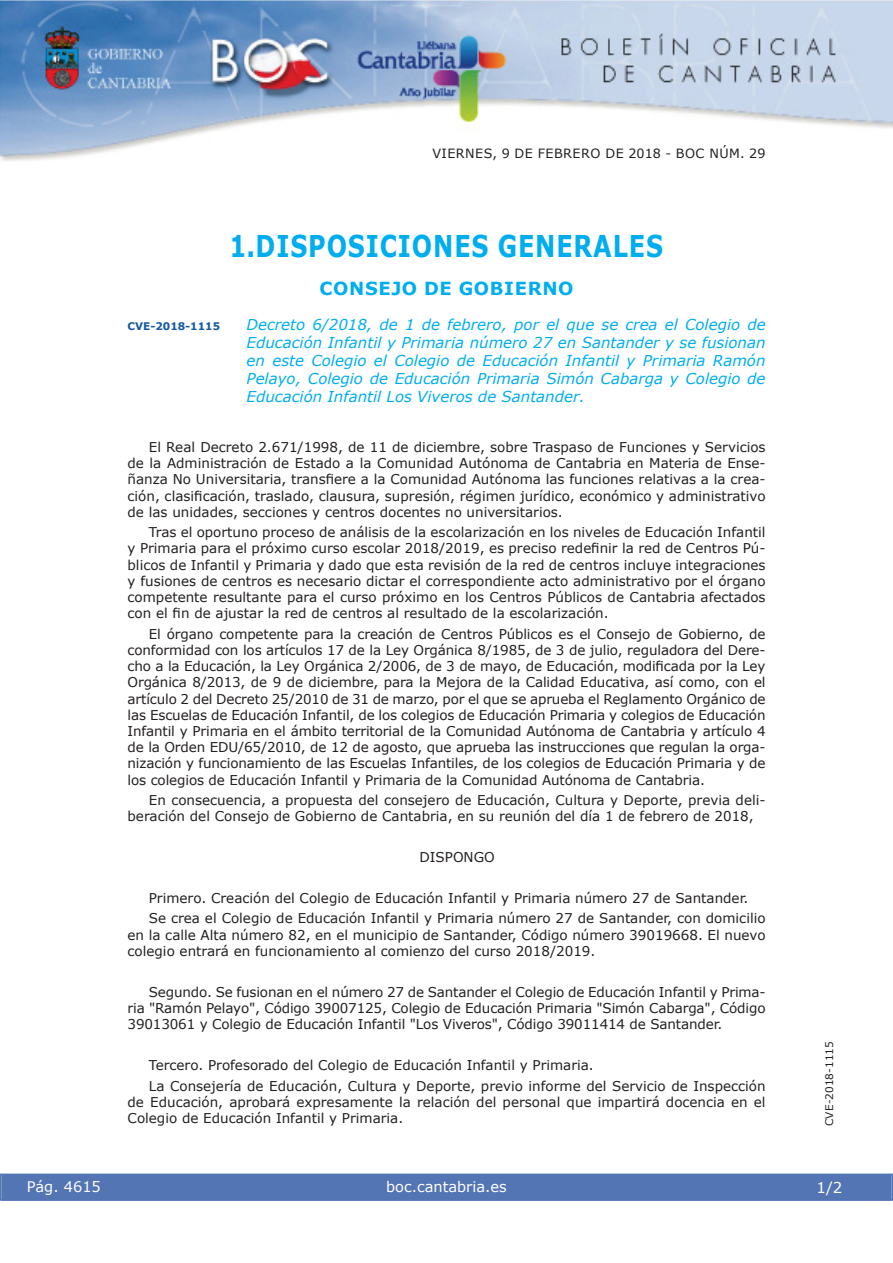
<style>
.page{position:relative;width:893px;height:1263px;background:#fff}
.page>*{position:absolute;margin:0;border:0;box-sizing:border-box;transform-origin:0 0}
.t1{font:700 30px "Verdana";letter-spacing:.035em;color:#00aeef;scale:.8 1}
.t2{font:700 18px "Verdana";letter-spacing:.035em;color:#00aeef}
.t3{font:italic 15px/18px "Verdana";color:#00aeef;text-align:justify}
.t4{font:15px "Verdana";color:#fff}
.t5{font:14.55px "Verdana";color:#fff}
.t6{font:13.5px/16.2px "Verdana";color:#231f20}
.t7{font:12.75px "Verdana";letter-spacing:.035em;color:#231f20}
.t8{font:10.5px "Verdana";color:#231f20}
.t9{font:700 10.5px "Verdana";color:#165aa2}
</style>
<div class="page">
<img style="left:0;top:0;width:893px;height:161px">
<div style="left:1px;top:1174px;width:890px;height:27px;background:#5375b3"></div>
<div style="left:0;top:1174px;width:893px;height:27px;border:1px solid #5375b3"></div>
<p class="t7" style="left:432px;top:145px;width:334px">VIERNES, 9 DE FEBRERO DE 2018 - BOC NÚM. 29</p>
<h1 class="t1" style="left:229px;top:227px;width:544px">1.DISPOSICIONES GENERALES</h1>
<h2 class="t2" style="left:319px;top:277px;width:255px">CONSEJO DE GOBIERNO</h2>
<p class="t9" style="left:128px;top:319px;width:94px">CVE-2018-1115</p>
<p class="t3" style="left:247px;top:315px;width:520px">Decreto 6/2018, de 1 de febrero, por el que se crea el Colegio de Educación Infantil y Primaria número 27 en Santander y se fusionan en este Colegio el Colegio de Educación Infantil y Primaria Ramón Pelayo, Colegio de Educación Primaria Simón Cabarga y Colegio de Educación Infantil Los Viveros de Santander.</p>
<p class="t6" style="left:128px;top:439px;width:639px;text-align:justify;text-indent:21px">El Real Decreto 2.671/1998, de 11 de diciembre, sobre Traspaso de Funciones y Servicios de la Administración de Estado a la Comunidad Autónoma de Cantabria en Materia de Ense&shy;ñanza No Universitaria, transfiere a la Comunidad Autónoma las funciones relativas a la crea&shy;ción, clasificación, traslado, clausura, supresión, régimen jurídico, económico y administrativo de las unidades, secciones y centros docentes no universitarios.</p>
<p class="t6" style="left:128px;top:524px;width:639px;text-align:justify;text-indent:21px">Tras el oportuno proceso de análisis de la escolarización en los niveles de Educación Infantil y Primaria para el próximo curso escolar 2018/2019, es preciso redefinir la red de Centros Pú&shy;blicos de Infantil y Primaria y dado que esta revisión de la red de centros incluye integraciones y fusiones de centros es necesario dictar el correspondiente acto administrativo por el órgano competente resultante para el curso próximo en los Centros Públicos de Cantabria afectados con el fin de ajustar la red de centros al resultado de la escolarización.</p>
<p class="t6" style="left:128px;top:625px;width:640px;text-align:justify;text-indent:21px">El órgano competente para la creación de Centros Públicos es el Consejo de Gobierno, de conformidad con los artículos 17 de la Ley Orgánica 8/1985, de 3 de julio, reguladora del Dere&shy;cho a la Educación, la Ley Orgánica 2/2006, de 3 de mayo, de Educación, modificada por la Ley Orgánica 8/2013, de 9 de diciembre, para la Mejora de la Calidad Educativa, así como, con el artículo 2 del Decreto 25/2010 de 31 de marzo, por el que se aprueba el Reglamento Orgánico de las Escuelas de Educación Infantil, de los colegios de Educación Primaria y colegios de Educación Infantil y Primaria en el ámbito territorial de la Comunidad Autónoma de Cantabria y artículo 4 de la Orden EDU/65/2010, de 12 de agosto, que aprueba las instrucciones que regulan la orga&shy;nización y funcionamiento de las Escuelas Infantiles, de los colegios de Educación Primaria y de los colegios de Educación Infantil y Primaria de la Comunidad Autónoma de Cantabria.</p>
<p class="t6" style="left:128px;top:792px;width:639px;text-indent:21px">En consecuencia, a propuesta del consejero de Educación, Cultura y Deporte, previa deli&shy;beración del Consejo de Gobierno de Cantabria, en su reunión del día 1 de febrero de 2018,</p>
<p class="t6" style="left:419px;top:849px;width:77px">DISPONGO</p>
<p class="t6" style="left:149px;top:887px;width:618px;line-height:20.4px">Primero. Creación del Colegio de Educación Infantil y Primaria número 27 de Santander.<br>Se crea el Colegio de Educación Infantil y Primaria número 27 de Santander, con domicilio</p>
<p class="t6" style="left:128px;top:926px;width:639px">en la calle Alta número 82, en el municipio de Santander, Código número 39019668. El nuevo colegio entrará en funcionamiento al comienzo del curso 2018/2019.</p>
<p class="t6" style="left:128px;top:983px;width:640px;text-align:justify;text-indent:21px">Segundo. Se fusionan en el número 27 de Santander el Colegio de Educación Infantil y Prima&shy;ria "Ramón Pelayo", Código 39007125, Colegio de Educación Primaria "Simón Cabarga", Código 39013061 y Colegio de Educación Infantil "Los Viveros", Código 39011414 de Santander.</p>
<p class="t6" style="left:149px;top:1054px;width:618px;line-height:20.4px">Tercero. Profesorado del Colegio de Educación Infantil y Primaria.<br>La Consejería de Educación, Cultura y Deporte, previo informe del Servicio de Inspección</p>
<p class="t6" style="left:128px;top:1093px;width:639px">de Educación, aprobará expresamente la relación del personal que impartirá docencia en el<br>Colegio de Educación Infantil y Primaria.</p>
<p class="t5" style="left:27px;top:1177px;width:76px">Pág. 4615</p>
<p class="t5" style="left:386px;top:1178px;width:122px">boc.cantabria.es</p>
<p class="t8" style="left:823px;top:1126px;width:87px;rotate:-90deg">CVE-2018-1115</p>
<p class="t4" style="left:816px;top:1178px;width:27px">1/2</p>
</div>
